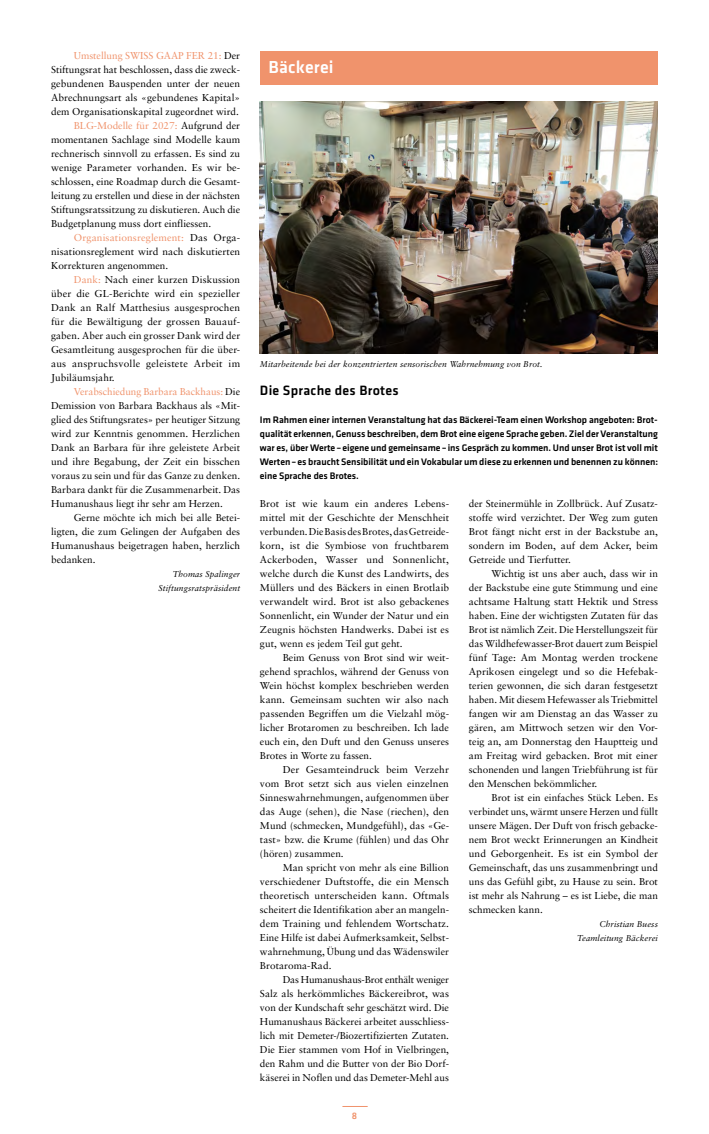
<style>
.page{position:relative;width:709px;height:1134px;background:#fff}
.page>*{position:absolute;margin:0;border:0;box-sizing:border-box;transform-origin:0 0}
.t1{font:500 18px "Klavika";letter-spacing:.01em;color:#fff}
.t2{font:500 14px "Klavika";letter-spacing:.02em;color:#000}
.t3{font:10px/14px "Sabon";color:#000;text-align:justify}
.t4{font:10px "Sabon";color:#f0936c}
.t5{font:10px "Sabon";letter-spacing:.02em;color:#000}
.t6{font:500 9.8px/14px "Klavika";letter-spacing:-.005em;color:#000;text-align:justify}
.t7{font:500 9.8px "Klavika";color:#f0936c}
.t8{font:italic 8.5px/14px "Sabon";letter-spacing:.01em;color:#000;text-align:right}
.s1{color:#000}
.s2{color:#f0936c}
</style>
<div class="page">
<svg style="left:342px;top:1106px;width:26px;height:1px"></svg>
<div style="left:260px;top:51px;width:398px;height:33px;background:#f0936c"></div>
<img style="left:260px;top:101px;width:398px;height:252px">
<p class="t4" style="left:74px;top:50px;width:168px">Umstellung SWISS GAAP FER 21: <span class="s1">Der</span></p>
<p class="t3" style="left:51px;top:63px;width:190px">Stiftungsrat hat beschlossen, dass die zweck-</p>
<p class="t3" style="left:51px;top:77px;width:191px">gebundenen Bauspenden unter der neuen</p>
<p class="t3" style="left:51px;top:91px;width:191px">Abrechnungsart als «gebundenes Kapital»</p>
<p class="t3" style="left:51px;top:105px;width:189px">dem Organisationskapital zugeordnet wird.</p>
<p class="t4" style="left:74px;top:120px;width:168px">BLG-Modelle für 2027: <span class="s1">Aufgrund der</span></p>
<p class="t3" style="left:51px;top:133px;width:191px">momentanen Sachlage sind Modelle kaum</p>
<p class="t3" style="left:51px;top:147px;width:190px">rechnerisch sinnvoll zu erfassen. Es sind zu</p>
<p class="t3" style="left:51px;top:161px;width:190px">wenige Parameter vorhanden. Es wir be-</p>
<p class="t3" style="left:51px;top:175px;width:190px">schlossen, eine Roadmap durch die Gesamt-</p>
<p class="t3" style="left:51px;top:189px;width:190px">leitung zu erstellen und diese in der nächsten</p>
<p class="t3" style="left:51px;top:203px;width:190px">Stiftungsratssitzung zu diskutieren. Auch die</p>
<p class="t3" style="left:51px;top:217px;width:162px">Budgetplanung muss dort einfliessen.</p>
<p class="t4" style="left:74px;top:232px;width:168px">Organisationsreglement: <span class="s1">Das Orga-</span></p>
<p class="t3" style="left:51px;top:245px;width:191px">nisationsreglement wird nach diskutierten</p>
<p class="t3" style="left:51px;top:259px;width:119px">Korrekturen angenommen.</p>
<p class="t3" style="left:74px;top:273px;width:168px"><span class="s2">Dank:</span> Nach einer kurzen Diskussion</p>
<p class="t3" style="left:51px;top:287px;width:190px">über die GL-Berichte wird ein spezieller</p>
<p class="t3" style="left:51px;top:301px;width:190px">Dank an Ralf Matthesius ausgesprochen</p>
<p class="t3" style="left:51px;top:315px;width:190px">für die Bewältigung der grossen Bauauf-</p>
<p class="t3" style="left:51px;top:329px;width:191px">gaben. Aber auch ein grosser Dank wird der</p>
<p class="t3" style="left:51px;top:343px;width:190px">Gesamtleitung ausgesprochen für die über-</p>
<p class="t5" style="left:51px;top:358px;width:190px">aus anspruchsvolle geleistete Arbeit im</p>
<p class="t3" style="left:51px;top:371px;width:65px">Jubiläumsjahr.</p>
<p class="t4" style="left:74px;top:386px;width:168px">Verabschiedung Barbara Backhaus: <span class="s1">Die</span></p>
<p class="t3" style="left:51px;top:399px;width:190px">Demission von Barbara Backhaus als «Mit-</p>
<p class="t3" style="left:51px;top:413px;width:191px">glied des Stiftungsrates» per heutiger Sitzung</p>
<p class="t3" style="left:51px;top:427px;width:190px">wird zur Kenntnis genommen. Herzlichen</p>
<p class="t3" style="left:51px;top:441px;width:190px">Dank an Barbara für ihre geleistete Arbeit</p>
<p class="t3" style="left:51px;top:455px;width:191px">und ihre Begabung, der Zeit ein bisschen</p>
<p class="t3" style="left:51px;top:469px;width:190px">voraus zu sein und für das Ganze zu denken.</p>
<p class="t3" style="left:51px;top:483px;width:190px">Barbara dankt für die Zusammenarbeit. Das</p>
<p class="t3" style="left:51px;top:497px;width:173px">Humanushaus liegt ihr sehr am Herzen.</p>
<p class="t3" style="left:74px;top:511px;width:168px">Gerne möchte ich mich bei alle Betei-</p>
<p class="t3" style="left:51px;top:525px;width:190px">ligten, die zum Gelingen der Aufgaben des</p>
<p class="t3" style="left:51px;top:539px;width:191px">Humanushaus beigetragen haben, herzlich</p>
<p class="t3" style="left:51px;top:553px;width:46px">bedanken.</p>
<p class="t8" style="left:158px;top:567px;width:83px">Thomas Spalinger<br>Stiftungsratspräsident</p>
<h1 class="t1" style="left:268px;top:55px;width:67px">Bäckerei</h1>
<p class="t8" style="left:260px;top:357px;width:284px">Mitarbeitende bei der konzentrierten sensorischen Wahrnehmung von Brot.</p>
<h2 class="t2" style="left:260px;top:381px;width:140px">Die Sprache des Brotes</h2>
<p class="t6" style="left:260px;top:413px;width:399px">Im Rahmen einer internen Veranstaltung hat das Bäckerei-Team einen Workshop angeboten: Brot&shy;qualität erkennen, Genuss beschreiben, dem Brot eine eigene Sprache geben. Ziel der Veranstaltung war es, über Werte–eigene und gemeinsame–ins Gespräch zu kommen. Und unser Brot ist voll mit Werten–es braucht Sensibilität und ein Vokabular um diese zu erkennen und benennen zu können: eine Sprache des Brotes.</p>
<p class="t3" style="left:469px;top:497px;width:191px">der Steinermühle in Zollbrück. Auf Zusatz&shy;stoffe wird verzichtet. Der Weg zum guten Brot fängt nicht erst in der Backstube an, sondern im Boden, auf dem Acker, beim Getreide und Tierfutter.</p>
<p class="t3" style="left:469px;top:567px;width:191px;text-indent:23px">Wichtig ist uns aber auch, dass wir in der Backstube eine gute Stimmung und eine achtsame Haltung statt Hektik und Stress haben. Eine der wichtigsten Zutaten für das Brot ist nämlich Zeit. Die Herstellungszeit für das Wildhefewasser-Brot dauert zum Beispiel fünf Tage: Am Montag werden trockene Aprikosen eingelegt und so die Hefebak&shy;terien gewonnen, die sich daran festgesetzt haben. Mit diesem Hefewasser als Triebmittel fangen wir am Dienstag an das Wasser zu gären, am Mittwoch setzen wir den Vor&shy;teig an, am Donnerstag den Hauptteig und am Freitag wird gebacken. Brot mit einer schonenden und langen Triebführung ist für den Menschen bekömmlicher.</p>
<p class="t3" style="left:469px;top:791px;width:191px;text-indent:23px">Brot ist ein einfaches Stück Leben. Es verbindet uns, wärmt unsere Herzen und füllt unsere Mägen. Der Duft von frisch gebacke&shy;nem Brot weckt Erinnerungen an Kindheit und Geborgenheit. Es ist ein Symbol der Gemeinschaft, das uns zusammenbringt und uns das Gefühl gibt, zu Hause zu sein. Brot ist mehr als Nahrung – es ist Liebe, die man schmecken kann.</p>
<p class="t8" style="left:577px;top:917px;width:82px">Christian Buess<br>Teamleitung Bäckerei</p>
<p class="t3" style="left:260px;top:497px;width:190px">Brot ist wie kaum ein anderes Lebens&shy;mittel mit der Geschichte der Menschheit verbunden. Die Basis des Brotes, das Getreide&shy;korn, ist die Symbiose von fruchtbarem Ackerboden, Wasser und Sonnenlicht, welche durch die Kunst des Landwirts, des Müllers und des Bäckers in einen Brotlaib verwandelt wird. Brot ist also gebackenes Sonnenlicht, ein Wunder der Natur und ein Zeugnis höchsten Handwerks. Dabei ist es gut, wenn es jedem Teil gut geht.</p>
<p class="t3" style="left:260px;top:651px;width:190px;text-indent:23px">Beim Genuss von Brot sind wir weit&shy;gehend sprachlos, während der Genuss von Wein höchst komplex beschrieben werden kann. Gemeinsam suchten wir also nach passenden Begriffen um die Vielzahl mög&shy;licher Brotaromen zu beschreiben. Ich lade euch ein, den Duft und den Genuss unseres Brotes in Worte zu fassen.</p>
<p class="t3" style="left:260px;top:763px;width:191px;text-indent:23px">Der Gesamteindruck beim Verzehr vom Brot setzt sich aus vielen einzelnen Sinneswahrnehmungen, aufgenommen über das Auge (sehen), die Nase (riechen), den Mund (schmecken, Mundgefühl), das «Ge&shy;tast» bzw. die Krume (fühlen) und das Ohr (hören) zusammen.</p>
<p class="t3" style="left:260px;top:861px;width:191px;text-indent:23px">Man spricht von mehr als eine Billion verschiedener Duftstoffe, die ein Mensch theoretisch unterscheiden kann. Oftmals scheitert die Identifikation aber an mangeln&shy;dem Training und fehlendem Wortschatz.<br>Eine Hilfe ist dabei Aufmerksamkeit, Selbst&shy;wahrnehmung, Übung und das Wädenswiler Brotaroma-Rad.</p>
<p class="t3" style="left:260px;top:973px;width:191px;text-indent:23px">Das Humanushaus-Brot enthält weniger Salz als herkömmliches Bäckereibrot, was von der Kundschaft sehr geschätzt wird. Die Humanushaus Bäckerei arbeitet ausschliess&shy;lich mit Demeter-/Biozertifizierten Zutaten.<br>Die Eier stammen vom Hof in Vielbringen, den Rahm und die Butter von der Bio Dorf&shy;käserei in Noflen und das Demeter-Mehl aus</p>
<p class="t7" style="left:352px;top:1109px;width:7px">8</p>
</div>
